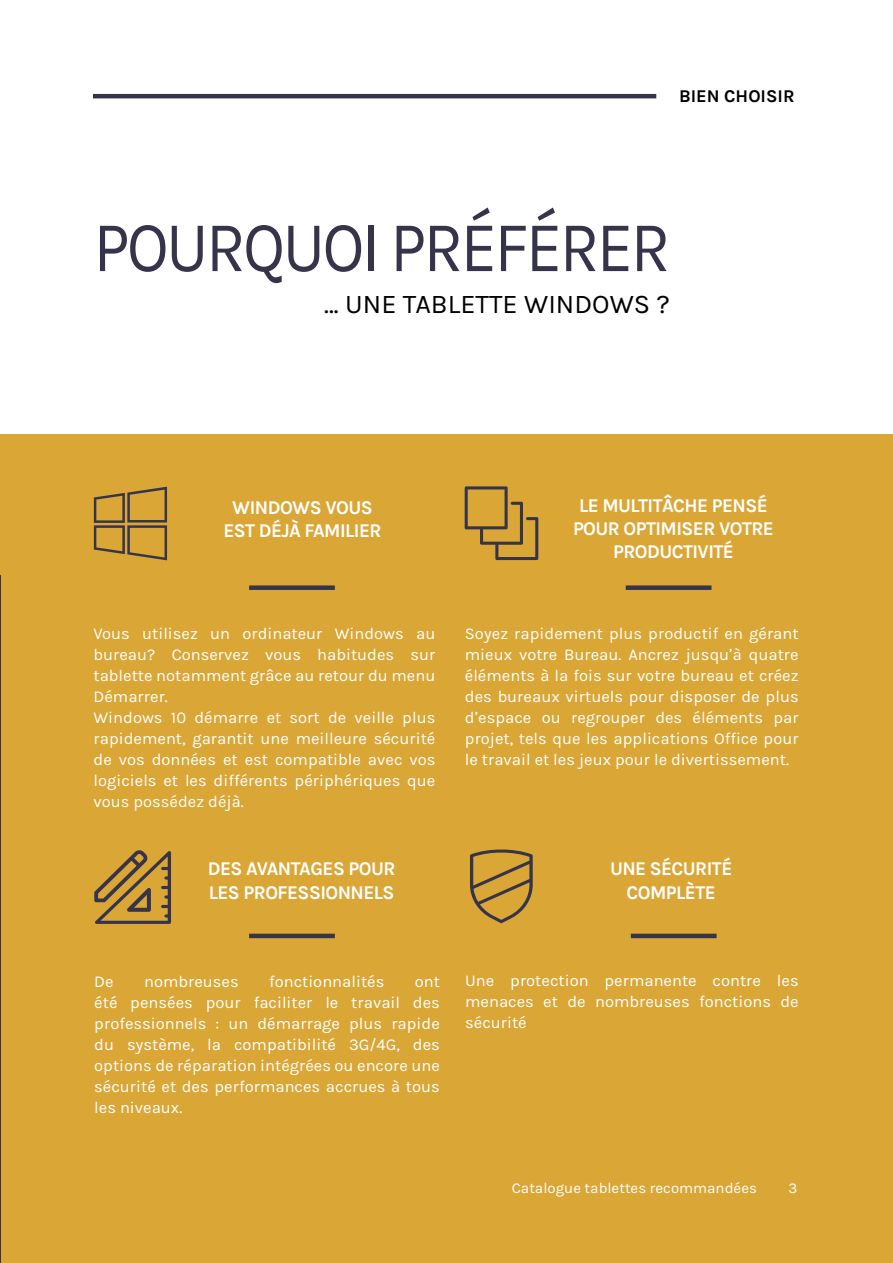
<style>
.page{position:relative;width:893px;height:1263px;background:#fff}
.page>*{position:absolute;margin:0;border:0;box-sizing:border-box;transform-origin:0 0}
.t1{font:72px "Karmilla";letter-spacing:-.04em;color:#36344b;scale:.9 1}
.t2{font:27px "Karmilla";color:#000}
.t3{font:700 19.5px/23.4px "Karla";letter-spacing:-.03em;color:#fff;text-align:center;scale:.96 1}
.t4{font:700 18px "Karmilla";color:#000}
.t5{font:16.5px/21px "Karmilla";color:#fff;text-align:justify}
.t6{font:15px "Karmilla";color:#fff}
</style>
<div class="page">
<div style="left:0;top:434px;width:893px;height:829px;background:#daa636"></div>
<div style="left:249px;top:585px;width:86px;height:5px;background:#36344b"></div>
<hr style="left:249px;top:934px;width:86px;height:4px;background:#36344b">
<div style="left:626px;top:585px;width:85px;height:5px;background:#36344b"></div>
<hr style="left:0;top:576px;width:1px;height:687px;background:#36344b">
<svg style="left:470px;top:849px;width:63px;height:74px"></svg>
<svg style="left:465px;top:486px;width:73px;height:74px"></svg>
<hr style="left:631px;top:934px;width:86px;height:4px;background:#36344b">
<svg style="left:94px;top:487px;width:73px;height:73px"></svg>
<svg style="left:94px;top:850px;width:77px;height:74px"></svg>
<hr style="left:93px;top:94px;width:563px;height:4px;background:#36344b">
<p class="t4" style="left:679px;top:85px;width:117px">BIEN CHOISIR</p>
<h1 class="t1" style="left:94px;top:204px;width:642px">POURQUOI PRÉFÉRER</h1>
<h2 class="t2" style="left:324px;top:288px;width:347px">... UNE TABLETTE WINDOWS ?</h2>
<p class="t3" style="left:223px;top:496px;width:166px">WINDOWS VOUS<br>EST DÉJÀ FAMILIER</p>
<p class="t3" style="left:573px;top:493px;width:211px">LE MULTITÂCHE PENSÉ<br>POUR OPTIMISER VOTRE<br>PRODUCTIVITÉ</p>
<p class="t5" style="left:94px;top:623px;width:343px;text-align:left">Vous utilisez un ordinateur Windows au bureau? Conservez vous habitudes sur tablette notamment grâce au retour du menu Démarrer.<br>Windows 10 démarre et sort de veille plus rapidement, garantit une meilleure sécurité de vos données et est compatible avec vos logiciels et les différents périphériques que vous possédez déjà.</p>
<p class="t3" style="left:208px;top:857px;width:197px;text-align:left">DES AVANTAGES POUR<br>LES PROFESSIONNELS</p>
<p class="t5" style="left:465px;top:623px;width:335px">Soyez rapidement plus productif en gérant mieux votre Bureau. Ancrez jusqu’à quatre éléments à la fois sur votre bureau et créez des bureaux virtuels pour disposer de plus d’espace ou regrouper des éléments par projet, tels que les applications Office pour le travail et les jeux pour le divertissement.</p>
<p class="t3" style="left:610px;top:857px;width:129px">UNE SÉCURITÉ<br>COMPLÈTE</p>
<p class="t5" style="left:94px;top:970px;width:347px;text-indent:320px">ont été pensées pour faciliter le travail des professionnels : un démarrage plus rapide du système, la compatibilité 3G/4G, des options de réparation intégrées ou encore une sécurité et des performances accrues à tous les niveaux.</p>
<p class="t5" style="left:465px;top:969px;width:335px">Une protection permanente contre les menaces et de nombreuses fonctions de sécurité</p>
<p class="t5" style="left:94px;top:970px;width:21px">De</p>
<p class="t5" style="left:144px;top:970px;width:96px">nombreuses</p>
<p class="t5" style="left:269px;top:970px;width:117px">fonctionnalités</p>
<p class="t6" style="left:512px;top:1179px;width:247px">Catalogue tablettes recommandées</p>
<p class="t6" style="left:788px;top:1179px;width:10px">3</p>
</div>
